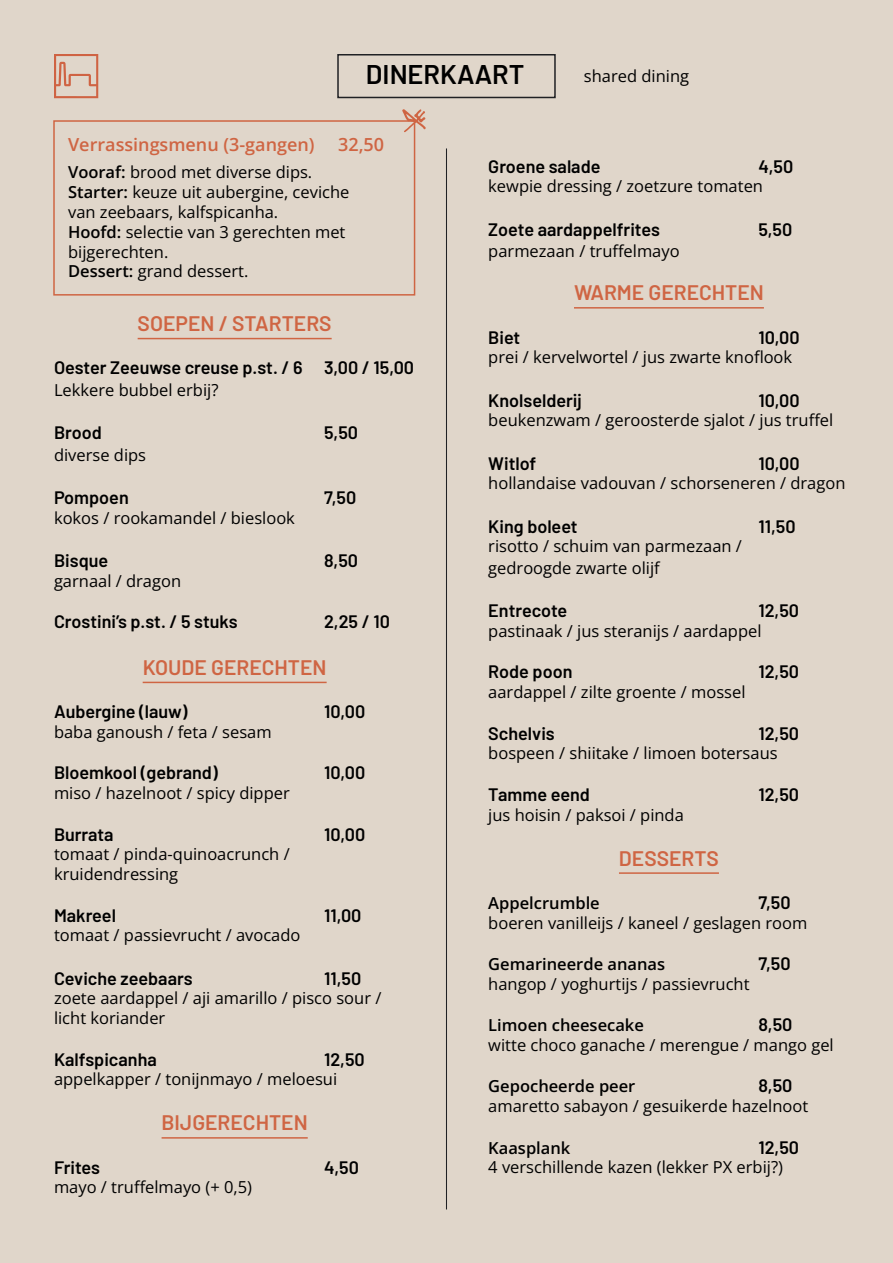
<style>
.page{position:relative;width:893px;height:1263px;background:#e0d6ca}
.page>*{position:absolute;margin:0;border:0;box-sizing:border-box;transform-origin:0 0}
.t1{font:600 27px "Barlow";color:#000}
.t2{font:600 21px "Barlow";color:#cf6543}
.t3{font:600 18px "Barlow";color:#000}
.t4{font:600 18px "Open Sans";color:#cf6543}
.t5{font:16.5px/19.8px "Open Sans";color:#000}
.t6{font:600 16.5px "Open Sans";color:#000}
.s1{font-weight:600}
</style>
<div class="page">
<svg style="left:54px;top:54px;width:44px;height:44px"></svg>
<div style="left:337px;top:54px;width:219px;height:44px;border:2px solid #202124"></div>
<hr style="left:138px;top:338px;width:194px;height:1px;background:#cf6543">
<hr style="left:143px;top:682px;width:184px;height:1px;background:#cf6543">
<hr style="left:162px;top:1137px;width:146px;height:1px;background:#cf6543">
<hr style="left:574px;top:307px;width:190px;height:2px;background:#cf6543">
<hr style="left:619px;top:872px;width:100px;height:2px;background:#cf6543">
<hr style="left:446px;top:148px;width:1px;height:1061px;background:#202124">
<div style="left:53px;top:120px;width:362px;height:176px;border:2px solid #cf6543"></div>
<svg style="left:402px;top:109px;width:24px;height:23px"></svg>
<h1 class="t1" style="left:366px;top:55px;width:160px">DINERKAART</h1>
<p class="t5" style="left:584px;top:66px;width:107px">shared dining</p>
<p class="t4" style="left:68px;top:133px;width:248px">Verrassingsmenu (3-gangen)</p>
<p class="t4" style="left:338px;top:133px;width:48px">32,50</p>
<p class="t5" style="left:68px;top:162px;width:283px"><span class="s1">Vooraf:</span> brood met diverse dips.<br><span class="s1">Starter:</span> keuze uit aubergine, ceviche van zeebaars, kalfspicanha.<br><span class="s1">Hoofd:</span> selectie van 3 gerechten met bijgerechten.<br><span class="s1">Dessert:</span> grand dessert.</p>
<p class="t2" style="left:138px;top:308px;width:195px">SOEPEN / STARTERS</p>
<p class="t3" style="left:54px;top:355px;width:362px">Oester Zeeuwse creuse p.st. / 6 3,00 / 15,00</p>
<p class="t5" style="left:54px;top:380px;width:166px">Lekkere bubbel erbij?</p>
<p class="t3" style="left:54px;top:419px;width:49px">Brood</p>
<p class="t3" style="left:324px;top:419px;width:36px">5,50</p>
<p class="t5" style="left:54px;top:444px;width:94px">diverse dips</p>
<p class="t3" style="left:54px;top:484px;width:76px">Pompoen</p>
<p class="t3" style="left:324px;top:484px;width:34px">7,50</p>
<p class="t5" style="left:54px;top:507px;width:242px">kokos / rookamandel / bieslook</p>
<p class="t3" style="left:54px;top:547px;width:56px">Bisque</p>
<p class="t3" style="left:324px;top:547px;width:36px">8,50</p>
<p class="t5" style="left:54px;top:570px;width:129px">garnaal / dragon</p>
<p class="t3" style="left:54px;top:608px;width:185px">Crostini’s p.st. / 5 stuks</p>
<p class="t3" style="left:324px;top:608px;width:67px">2,25 / 10</p>
<p class="t2" style="left:143px;top:652px;width:185px">KOUDE GERECHTEN</p>
<p class="t3" style="left:54px;top:698px;width:135px">Aubergine (lauw)</p>
<p class="t3" style="left:324px;top:698px;width:43px">10,00</p>
<p class="t5" style="left:54px;top:722px;width:219px">baba ganoush / feta / sesam</p>
<p class="t3" style="left:54px;top:760px;width:165px">Bloemkool (gebrand)</p>
<p class="t3" style="left:324px;top:760px;width:43px">10,00</p>
<p class="t5" style="left:54px;top:783px;width:237px">miso / hazelnoot / spicy dipper</p>
<p class="t3" style="left:54px;top:821px;width:61px">Burrata</p>
<p class="t3" style="left:324px;top:821px;width:43px">10,00</p>
<p class="t5" style="left:54px;top:844px;width:237px">tomaat / pinda-quinoacrunch / kruidendressing</p>
<p class="t3" style="left:54px;top:902px;width:64px">Makreel</p>
<p class="t3" style="left:324px;top:902px;width:39px">11,00</p>
<p class="t5" style="left:54px;top:925px;width:248px">tomaat / passievrucht / avocado</p>
<p class="t3" style="left:54px;top:965px;width:140px">Ceviche zeebaars</p>
<p class="t3" style="left:324px;top:965px;width:39px">11,50</p>
<p class="t5" style="left:54px;top:988px;width:329px">zoete aardappel / aji amarillo / pisco sour / licht koriander</p>
<p class="t3" style="left:54px;top:1046px;width:104px">Kalfspicanha</p>
<p class="t3" style="left:324px;top:1046px;width:42px">12,50</p>
<p class="t5" style="left:54px;top:1069px;width:285px">appelkapper / tonijnmayo / meloesui</p>
<p class="t2" style="left:162px;top:1107px;width:148px">BIJGERECHTEN</p>
<p class="t3" style="left:54px;top:1154px;width:48px">Frites</p>
<p class="t3" style="left:324px;top:1154px;width:37px">4,50</p>
<p class="t5" style="left:54px;top:1177px;width:200px">mayo / truffelmayo (+ 0,5)</p>
<p class="t3" style="left:488px;top:153px;width:114px">Groene salade</p>
<p class="t3" style="left:758px;top:153px;width:37px">4,50</p>
<p class="t5" style="left:488px;top:176px;width:276px">kewpie dressing / zoetzure tomaten</p>
<p class="t3" style="left:488px;top:216px;width:173px">Zoete aardappelfrites</p>
<p class="t3" style="left:758px;top:216px;width:36px">5,50</p>
<p class="t5" style="left:488px;top:241px;width:193px">parmezaan / truffelmayo</p>
<p class="t2" style="left:574px;top:277px;width:191px">WARME GERECHTEN</p>
<p class="t3" style="left:488px;top:324px;width:34px">Biet</p>
<p class="t3" style="left:758px;top:324px;width:43px">10,00</p>
<p class="t5" style="left:488px;top:347px;width:305px">prei / kervelwortel / jus zwarte knoflook</p>
<p class="t3" style="left:488px;top:387px;width:95px">Knolselderij</p>
<p class="t3" style="left:758px;top:387px;width:43px">10,00</p>
<p class="t5" style="left:488px;top:410px;width:346px">beukenzwam / geroosterde sjalot / jus truffel</p>
<p class="t3" style="left:488px;top:450px;width:50px">Witlof</p>
<p class="t3" style="left:758px;top:450px;width:43px">10,00</p>
<p class="t5" style="left:488px;top:473px;width:359px">hollandaise vadouvan / schorseneren / dragon</p>
<p class="t3" style="left:488px;top:513px;width:91px">King boleet</p>
<p class="t3" style="left:758px;top:513px;width:39px">11,50</p>
<p class="t5" style="left:488px;top:535px;width:255px;line-height:21.6px">risotto / schuim van parmezaan / gedroogde zwarte olijf</p>
<p class="t3" style="left:488px;top:597px;width:81px">Entrecote</p>
<p class="t3" style="left:758px;top:597px;width:42px">12,50</p>
<p class="t5" style="left:488px;top:621px;width:275px">pastinaak / jus steranijs / aardappel</p>
<p class="t3" style="left:488px;top:659px;width:86px">Rode poon</p>
<p class="t3" style="left:758px;top:659px;width:42px">12,50</p>
<p class="t5" style="left:488px;top:682px;width:259px">aardappel / zilte groente / mossel</p>
<p class="t3" style="left:488px;top:720px;width:68px">Schelvis</p>
<p class="t3" style="left:758px;top:720px;width:42px">12,50</p>
<p class="t5" style="left:488px;top:743px;width:291px">bospeen / shiitake / limoen botersaus</p>
<p class="t3" style="left:488px;top:781px;width:103px">Tamme eend</p>
<p class="t3" style="left:758px;top:781px;width:42px">12,50</p>
<p class="t5" style="left:488px;top:804px;width:197px">jus hoisin / paksoi / pinda</p>
<p class="t2" style="left:619px;top:843px;width:101px">DESSERTS</p>
<p class="t6" style="left:488px;top:891px;width:113px">Appelcrumble</p>
<p class="t3" style="left:758px;top:889px;width:34px">7,50</p>
<p class="t5" style="left:488px;top:912px;width:321px">boeren vanilleijs / kaneel / geslagen room</p>
<p class="t6" style="left:488px;top:953px;width:178px">Gemarineerde ananas</p>
<p class="t3" style="left:758px;top:950px;width:34px">7,50</p>
<p class="t5" style="left:488px;top:973px;width:263px">hangop / yoghurtijs / passievrucht</p>
<p class="t6" style="left:488px;top:1014px;width:157px">Limoen cheesecake</p>
<p class="t3" style="left:758px;top:1011px;width:36px">8,50</p>
<p class="t5" style="left:488px;top:1035px;width:347px">witte choco ganache / merengue / mango gel</p>
<p class="t6" style="left:488px;top:1075px;width:149px">Gepocheerde peer</p>
<p class="t3" style="left:758px;top:1073px;width:36px">8,50</p>
<p class="t5" style="left:488px;top:1096px;width:321px">amaretto sabayon / gesuikerde hazelnoot</p>
<p class="t6" style="left:488px;top:1136px;width:84px">Kaasplank</p>
<p class="t3" style="left:758px;top:1134px;width:42px">12,50</p>
<p class="t5" style="left:488px;top:1157px;width:296px">4 verschillende kazen (lekker PX erbij?)</p>
</div>
